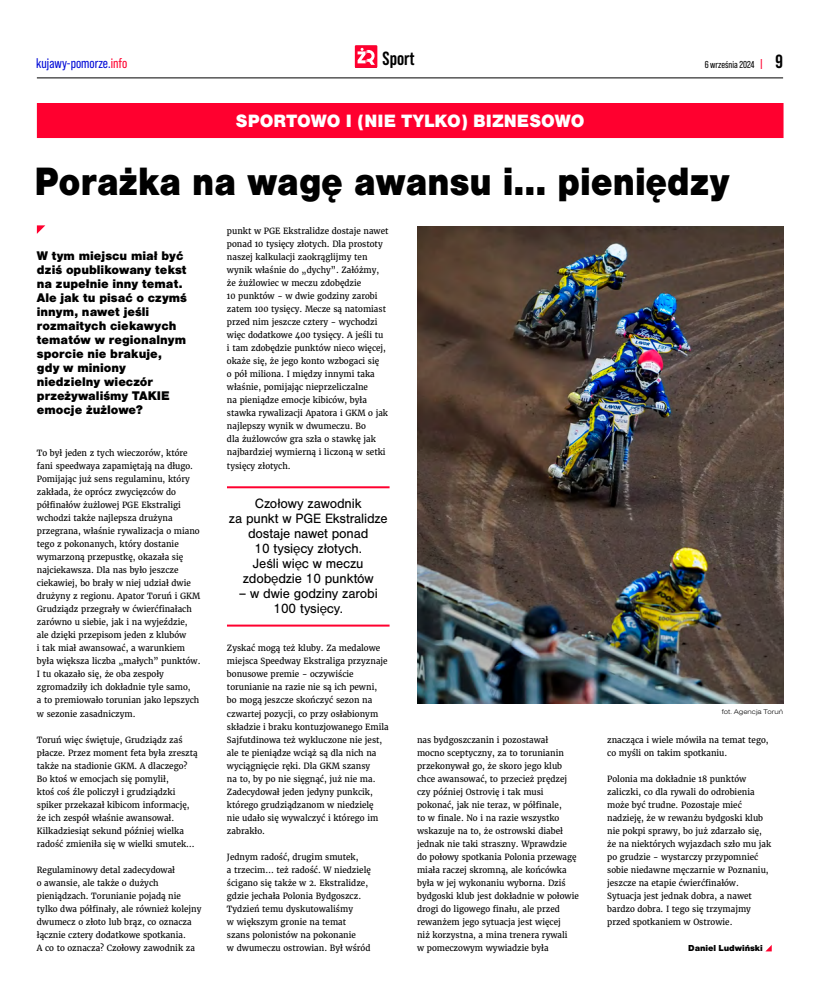
<style>
.page{position:relative;width:820px;height:993px;background:#fff}
.page>*{position:absolute;margin:0;border:0;box-sizing:border-box;transform-origin:0 0}
.t1{font:900 41px "Nimbus San";color:#000;scale:.89 1}
.t2{font:700 19px "Bebas Neue Pro";color:#000}
.t3{font:900 18.5px "Nimbus San";color:#fff}
.t4{font:14px/15px "Nimbus San";letter-spacing:-.01em;color:#000;text-align:center}
.t5{font:14px "Bebas Neue Pro";color:#040cd7}
.t6{font:900 13px/14px "Nimbus San";color:#000}
.t7{font:10px "Bebas Neue Pro";color:#000}
.t8{font:900 9px "Nimbus San";letter-spacing:-.01em;color:#000}
.t9{font:8.5px/13px "Merriweather";color:#000;scale:.96 1}
.t10{font:300 7px "Nimbus San Ext";color:#000}
.s1{color:#ff002f}
.s2{font-family:"Bebas Neue Pro Exp Bd";color:#ff002f}
.s3{font-weight:700;font-size:19px}
</style>
<div class="page">
<hr style="left:37px;top:78px;width:745px;height:1px;background:#000">
<div style="left:355px;top:45px;width:22px;height:23px;background:#ff002f"></div>
<svg style="left:357px;top:48px;width:18px;height:17px"></svg>
<div style="left:37px;top:103px;width:746px;height:35px;background:#ff002f"></div>
<svg style="left:37px;top:225px;width:8px;height:9px"></svg>
<img style="left:417px;top:226px;width:365px;height:477px">
<svg style="left:766px;top:945px;width:5px;height:6px"></svg>
<hr style="left:227px;top:486px;width:162px;height:2px;background:#ff002f">
<hr style="left:227px;top:624px;width:162px;height:2px;background:#ff002f">
<h3 class="t5" style="left:36px;top:55px;width:92px">kujawy-pomorze.<span class="s1">info</span></h3>
<h2 class="t2" style="left:382px;top:47px;width:33px">Sport</h2>
<p class="t7" style="left:704px;top:59px;width:80px">6 września 2024 <span class="s2">|</span> <span class="s3">9</span></p>
<h3 class="t3" style="left:236px;top:110px;width:350px">SPORTOWO I (NIE TYLKO) BIZNESOWO</h3>
<h1 class="t1" style="left:34px;top:158px;width:782px">Porażka na wagę awansu i… pieniędzy</h1>
<p class="t6" style="left:37px;top:248px;width:152px">W tym miejscu miał być dziś opublikowany tekst na zupełnie inny temat.<br>Ale jak tu pisać o czymś innym, nawet jeśli rozmaitych ciekawych tematów w regionalnym sporcie nie brakuje, gdy w miniony niedzielny wieczór przeżywaliśmy TAKIE emocje żużlowe?</p>
<p class="t9" style="left:37px;top:446px;width:172px">To był jeden z tych wieczorów, które fani speedwaya zapamiętają na długo.<br>Pomijając już sens regulaminu, który zakłada, że oprócz zwycięzców do półfinałów żużlowej PGE Ekstraligi wchodzi także najlepsza drużyna przegrana, właśnie rywalizacja o miano tego z pokonanych, który dostanie wymarzoną przepustkę, okazała się najciekawsza. Dla nas było jeszcze ciekawiej, bo brały w niej udział dwie drużyny z regionu. Apator Toruń i GKM Grudziądz przegrały w ćwierćfinałach zarówno u siebie, jak i na wyjeździe, ale dzięki przepisom jeden z klubów<br>i tak miał awansować, a warunkiem była większa liczba „małych” punktów.<br>I tu okazało się, że oba zespoły zgromadziły ich dokładnie tyle samo,<br>a to premiowało torunian jako lepszych w sezonie zasadniczym.</p>
<p class="t9" style="left:37px;top:732px;width:169px">Toruń więc świętuje, Grudziądz zaś płacze. Przez moment feta była zresztą także na stadionie GKM. A dlaczego?<br>Bo ktoś w emocjach się pomylił,<br>ktoś coś źle policzył i grudziądzki spiker przekazał kibicom informację, że ich zespół właśnie awansował.<br>Kilkadziesiąt sekund później wielka radość zmieniła się w wielki smutek…</p>
<p class="t9" style="left:37px;top:863px;width:173px">Regulaminowy detal zadecydował<br>o awansie, ale także o dużych pieniądzach. Torunianie pojadą nie tylko dwa półfinały, ale również kolejny dwumecz o złoto lub brąz, co oznacza łącznie cztery dodatkowe spotkania.<br>A co to oznacza? Czołowy zawodnik za</p>
<p class="t9" style="left:227px;top:224px;width:170px">punkt w PGE Ekstralidze dostaje nawet ponad 10 tysięcy złotych. Dla prostoty naszej kalkulacji zaokrąglijmy ten wynik właśnie do „dychy”. Załóżmy, że żużlowiec w meczu zdobędzie<br>10 punktów - w dwie godziny zarobi zatem 100 tysięcy. Mecze są natomiast przed nim jeszcze cztery - wychodzi więc dodatkowe 400 tysięcy. A jeśli tu<br>i tam zdobędzie punktów nieco więcej, okaże się, że jego konto wzbogaci się<br>o pół miliona. I między innymi taka właśnie, pomijając nieprzeliczalne<br>na pieniądze emocje kibiców, była stawka rywalizacji Apatora i GKM o jak najlepszy wynik w dwumeczu. Bo<br>dla żużlowców gra szła o stawkę jak najbardziej wymierną i liczoną w setki tysięcy złotych.</p>
<h3 class="t4" style="left:229px;top:496px;width:160px">Czołowy zawodnik<br>za punkt w PGE Ekstralidze dostaje nawet ponad<br>10 tysięcy złotych.<br>Jeśli więc w meczu zdobędzie 10 punktów</h3>
<h3 class="t4" style="left:239px;top:586px;width:140px">– w dwie godziny zarobi<br>100 tysięcy.</h3>
<p class="t9" style="left:227px;top:641px;width:170px">Zyskać mogą też kluby. Za medalowe miejsca Speedway Ekstraliga przyznaje bonusowe premie - oczywiście torunianie na razie nie są ich pewni, bo mogą jeszcze skończyć sezon na czwartej pozycji, co przy osłabionym składzie i braku kontuzjowanego Emila Sajfutdinowa też wykluczone nie jest, ale te pieniądze wciąż są dla nich na wyciągnięcie ręki. Dla GKM szansy<br>na to, by po nie sięgnąć, już nie ma.<br>Zadecydował jeden jedyny punkcik, którego grudziądzanom w niedzielę<br>nie udało się wywalczyć i którego im zabrakło.</p>
<p class="t9" style="left:227px;top:850px;width:151px">Jednym radość, drugim smutek,<br>a trzecim… też radość. W niedzielę ścigano się także w 2. Ekstralidze, gdzie jechała Polonia Bydgoszcz.<br>Tydzień temu dyskutowaliśmy<br>w większym gronie na temat szans polonistów na pokonanie<br>w dwumeczu ostrowian. Był wśród</p>
<p class="t10" style="left:721px;top:706px;width:63px">fot. Agencja Toruń</p>
<p class="t9" style="left:417px;top:732px;width:170px">nas bydgoszczanin i pozostawał<br>mocno sceptyczny, za to torunianin przekonywał go, że skoro jego klub chce awansować, to przecież prędzej czy później Ostrovię i tak musi pokonać, jak nie teraz, w półfinale,<br>to w finale. No i na razie wszystko wskazuje na to, że ostrowski diabeł jednak nie taki straszny. Wprawdzie<br>do połowy spotkania Polonia przewagę miała raczej skromną, ale końcówka była w jej wykonaniu wyborna. Dziś bydgoski klub jest dokładnie w połowie drogi do ligowego finału, ale przed rewanżem jego sytuacja jest więcej<br>niż korzystna, a mina trenera rywali<br>w pomeczowym wywiadzie była</p>
<p class="t9" style="left:607px;top:732px;width:169px">znacząca i wiele mówiła na temat tego, co myśli on takim spotkaniu.</p>
<p class="t9" style="left:607px;top:772px;width:172px">Polonia ma dokładnie 18 punktów zaliczki, co dla rywali do odrobienia może być trudne. Pozostaje mieć nadzieję, że w rewanżu bydgoski klub nie pokpi sprawy, bo już zdarzało się, że na niektórych wyjazdach szło mu jak po grudzie - wystarczy przypomnieć sobie niedawne męczarnie w Poznaniu, jeszcze na etapie ćwierćfinałów.<br>Sytuacja jest jednak dobra, a nawet bardzo dobra. I tego się trzymajmy przed spotkaniem w Ostrowie.</p>
<p class="t8" style="left:688px;top:942px;width:76px">Daniel Ludwiński</p>
</div>
